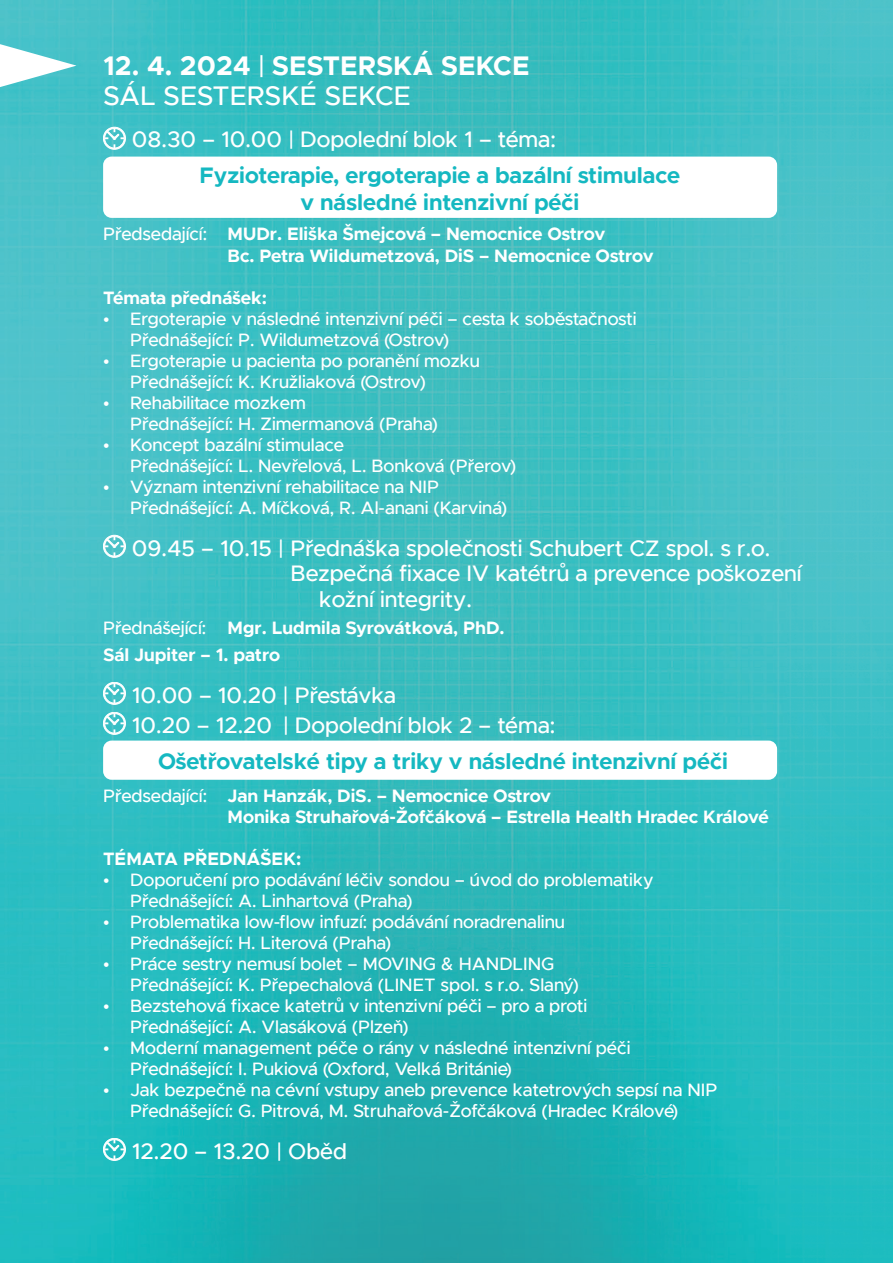
<style>
.page{position:relative;width:893px;height:1263px;background:#fff}
.page>*{position:absolute;margin:0;border:0;box-sizing:border-box;transform-origin:0 0}
.t1{font:700 27px/30px "Metropolis";color:#fff}
.t2{font:500 22.5px/30px "Metropolis";color:#fff}
.t3{font:700 22.5px/27px "Metropolis";color:#15b8c1;text-align:center}
.t4{font:500 18px/21px "Metropolis";color:#fff}
.t5{font:700 18px/21px "Metropolis";color:#fff}
.s1{font-weight:500}
</style>
<div class="page">
<img style="left:0;top:0;width:893px;height:1263px">
<svg style="left:103px;top:127px;width:23px;height:23px"></svg>
<div style="left:103px;top:157px;width:674px;height:61px;background:#fff;border-radius:9px"></div>
<svg style="left:103px;top:535px;width:23px;height:23px"></svg>
<svg style="left:103px;top:682px;width:23px;height:23px"></svg>
<svg style="left:103px;top:712px;width:23px;height:23px"></svg>
<div style="left:103px;top:740px;width:674px;height:40px;background:#fff;border-radius:9px"></div>
<svg style="left:103px;top:1138px;width:23px;height:23px"></svg>
<svg style="left:0;top:41px;width:77px;height:50px"></svg>
<h1 class="t1" style="left:103px;top:51px;width:428px">12. 4. 2024 <span class="s1">|</span> SESTERSKÁ SEKCE<br><span class="s1">SÁL SESTERSKÉ SEKCE</span></h1>
<p class="t2" style="left:132px;top:125px;width:425px">08.30 – 10.00 | Dopolední blok 1 – téma:</p>
<p class="t3" style="left:200px;top:161px;width:482px">Fyzioterapie, ergoterapie a bazální stimulace v následné intenzivní péči</p>
<p class="t5" style="left:228px;top:224px;width:427px;text-indent:-125px"><span class="s1">Předsedající:</span> MUDr. Eliška Šmejcová – Nemocnice Ostrov<br>Bc. Petra Wildumetzová, DiS – Nemocnice Ostrov</p>
<p class="t5" style="left:103px;top:287px;width:165px">Témata přednášek:</p>
<p class="t4" style="left:130px;top:308px;width:508px;text-indent:-27px">• Ergoterapie v následné intenzivní péči – cesta k soběstačnosti<br>Přednášející: P. Wildumetzová (Ostrov)</p>
<p class="t4" style="left:130px;top:350px;width:351px;text-indent:-27px">• Ergoterapie u pacienta po poranění mozku<br>Přednášející: K. Kružliaková (Ostrov)</p>
<p class="t4" style="left:130px;top:392px;width:309px;text-indent:-27px">• Rehabilitace mozkem<br>Přednášející: H. Zimermanová (Praha)</p>
<p class="t4" style="left:130px;top:434px;width:388px;text-indent:-27px">• Koncept bazální stimulace<br>Přednášející: L. Nevřelová, L. Bonková (Přerov)</p>
<p class="t4" style="left:130px;top:476px;width:379px;text-indent:-27px">• Význam intenzivní rehabilitace na NIP<br>Přednášející: A. Míčková, R. Al-anani (Karviná)</p>
<p class="t2" style="left:132px;top:533px;width:640px">09.45 – 10.15 | Přednáška společnosti Schubert CZ spol. s r.o.</p>
<p class="t2" style="left:291px;top:558px;width:512px">Bezpečná fixace IV katétrů a prevence poškození</p>
<p class="t2" style="left:319px;top:584px;width:154px">kožní integrity.</p>
<p class="t5" style="left:103px;top:614px;width:403px;line-height:27px"><span class="s1">Přednášející:</span> Mgr. Ludmila Syrovátková, PhD.<br>Sál Jupiter – 1. patro</p>
<p class="t2" style="left:132px;top:680px;width:425px">10.00 – 10.20 | Přestávka<br>10.20 – 12.20 | Dopolední blok 2 – téma:</p>
<p class="t3" style="left:158px;top:748px;width:571px">Ošetřovatelské tipy a triky v následné intenzivní péči</p>
<p class="t5" style="left:228px;top:785px;width:543px;text-indent:-125px"><span class="s1">Předsedající:</span> Jan Hanzák, DiS. – Nemocnice Ostrov<br>Monika Struhařová-Žofčáková – Estrella Health Hradec Králové</p>
<p class="t5" style="left:103px;top:848px;width:200px">TÉMATA PŘEDNÁŠEK:</p>
<p class="t4" style="left:130px;top:869px;width:525px;text-indent:-27px">• Doporučení pro podávání léčiv sondou – úvod do problematiky<br>Přednášející: A. Linhartová (Praha)</p>
<p class="t4" style="left:130px;top:911px;width:436px;text-indent:-27px">• Problematika low-flow infuzí: podávání noradrenalinu<br>Přednášející: H. Literová (Praha)</p>
<p class="t4" style="left:130px;top:953px;width:450px;text-indent:-27px">• Práce sestry nemusí bolet – MOVING &amp; HANDLING<br>Přednášející: K. Přepechalová (LINET spol. s r.o. Slaný)</p>
<p class="t4" style="left:130px;top:995px;width:459px;text-indent:-27px">• Bezstehová fixace katetrů v intenzivní péči – pro a proti<br>Přednášející: A. Vlasáková (Plzeň)</p>
<p class="t4" style="left:130px;top:1037px;width:502px;text-indent:-27px">• Moderní management péče o rány v následné intenzivní péči<br>Přednášející: I. Pukiová (Oxford, Velká Británie)</p>
<p class="t4" style="left:130px;top:1079px;width:589px;text-indent:-27px">• Jak bezpečně na cévní vstupy aneb prevence katetrových sepsí na NIP<br>Přednášející: G. Pitrová, M. Struhařová-Žofčáková (Hradec Králové)</p>
<p class="t2" style="left:132px;top:1136px;width:216px">12.20 – 13.20 | Oběd</p>
</div>
